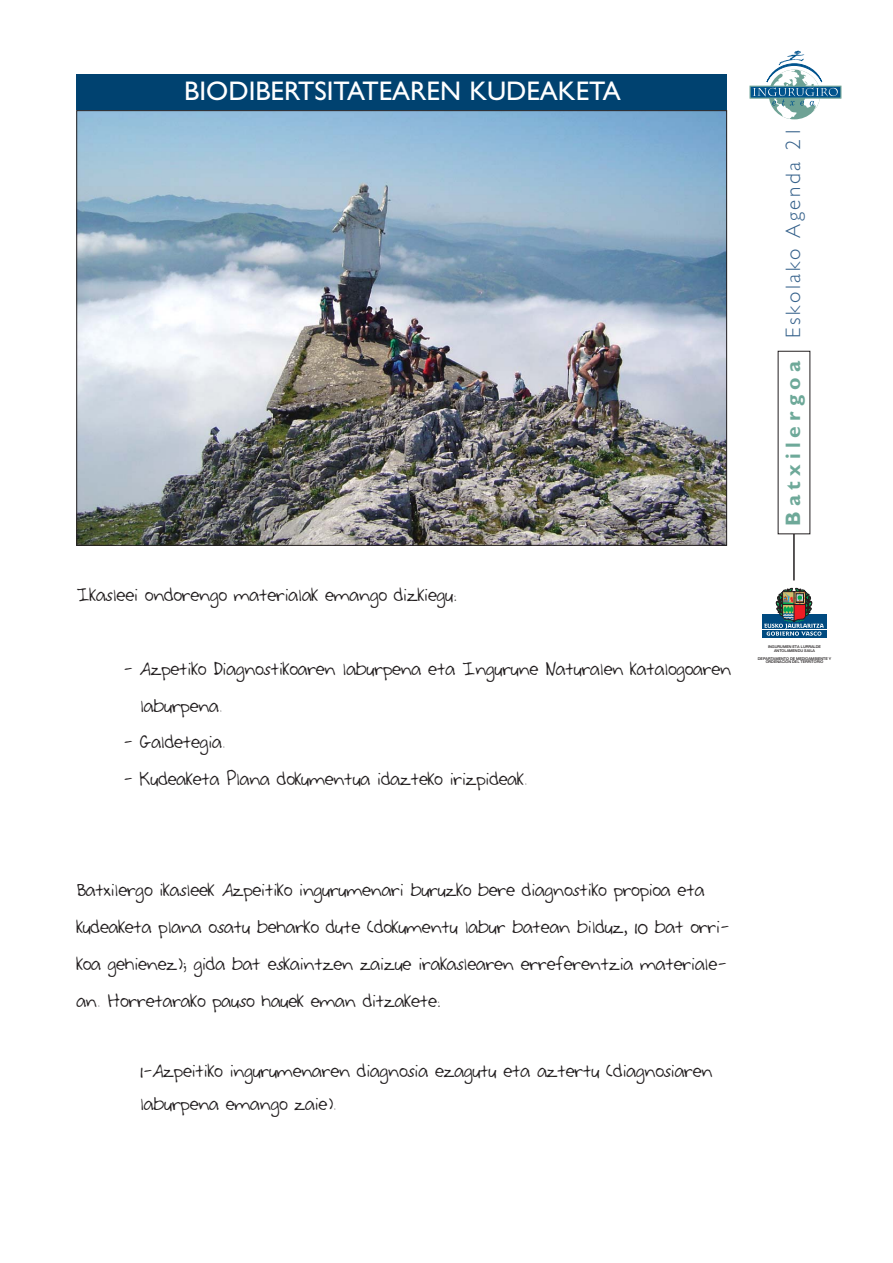
<style>
.page{position:relative;width:893px;height:1263px;background:#fff}
.page>*{position:absolute;margin:0;border:0;box-sizing:border-box;transform-origin:0 0}
.t1{font:27px "Gill Sans Std";color:#fff}
.t2{font:300 21px "Gill Sans Std";letter-spacing:.125em;color:#35618b}
.t3{font:18px/36.9px "Charmaine Script";color:#231f20}
.t4{font:500 3.75px/3.8px "Helvetica Neue LT Std";color:#231f20;text-align:center}
.s1{font-weight:700;color:#6ea999}
</style>
<div class="page">
<div style="left:76px;top:74px;width:651px;height:38px;background:#004270"></div>
<hr style="left:793px;top:534px;width:2px;height:46px;background:#231f20">
<div style="left:749px;top:86px;width:92px;height:13px;background:#00538d;border:1px solid #6ea295"></div>
<svg style="left:753px;top:50px;width:85px;height:69px"></svg>
<svg style="left:826px;top:614px;width:1px;height:24px"></svg>
<div style="left:762px;top:614px;width:64px;height:24px;background:#004a80"></div>
<hr style="left:761px;top:629px;width:66px;height:1px;background:#fff">
<svg style="left:764px;top:588px;width:59px;height:48px"></svg>
<img style="left:78px;top:112px;width:647px;height:432px">
<h1 class="t1" style="left:184px;top:82px;width:438px">BIODIBERTSITATEAREN KUDEAKETA</h1>
<p class="t3" style="left:76px;top:579px;width:382px">Ikasleei ondorengo materialak emango dizkiegu:</p>
<p class="t3" style="left:140px;top:653px;width:592px;text-indent:-17px">- Azpetiko Diagnostikoaren laburpena eta Ingurune Naturalen katalogoaren laburpena.</p>
<p class="t3" style="left:123px;top:727px;width:104px">- Galdetegia.</p>
<p class="t3" style="left:123px;top:764px;width:406px">- Kudeaketa Plana dokumentua idazteko irizpideak.</p>
<p class="t2" style="left:786px;top:526px;width:401px;rotate:-90deg"><span class="s1">Batxilergoa</span> Eskolako Agenda 21</p>
<p class="t4" style="left:768px;top:645px;width:54px">INGURUMEN ETA LURRALDE<br>ANTOLAMENDU SAILA</p>
<p class="t4" style="left:758px;top:657px;width:75px">DEPARTAMENTO DE MEDIOAMBIENTE Y<br>ORDENACIÓN DEL TERRITORIO</p>
<p class="t3" style="left:76px;top:874px;width:654px">Batxilergo ikasleek Azpeitiko ingurumenari buruzko bere diagnostiko propioa eta kudeaketa plana osatu beharko dute (dokumentu labur batean bilduz, 10 bat orri&shy;koa gehienez); gida bat eskaintzen zaizue irakaslearen erreferentzia materiale&shy;an. Horretarako pauso hauek eman ditzakete:</p>
<p class="t3" style="left:140px;top:1057px;width:574px;line-height:33px">1-Azpeitiko ingurumenaren diagnosia ezagutu eta aztertu (diagnosiaren laburpena emango zaie).</p>
</div>
